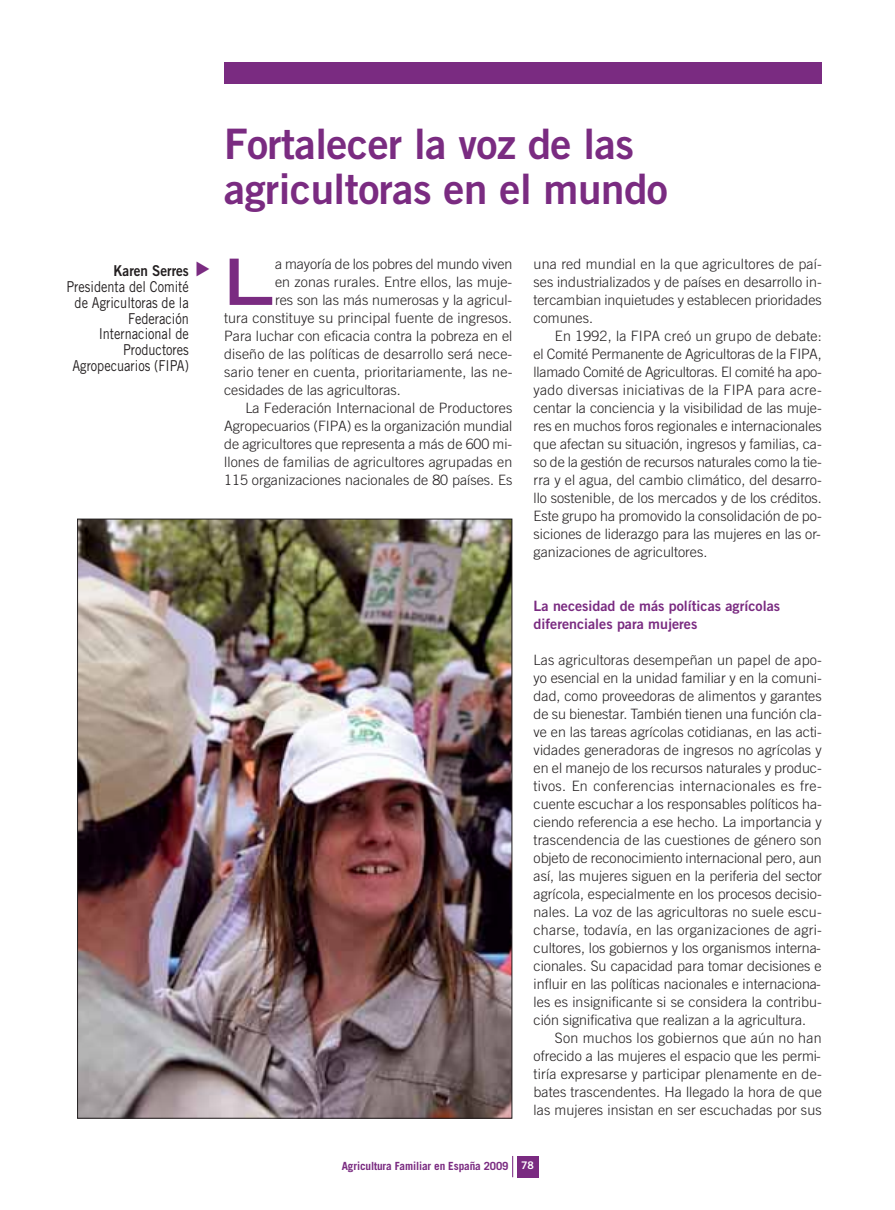
<style>
.page{position:relative;width:895px;height:1210px;background:#fff}
.page>*{position:absolute;margin:0;border:0;box-sizing:border-box;transform-origin:0 0}
.t1{font:700 expanded 63.6px "Trade Gothic LH";color:#7a2b81}
.t2{font:42px/45px "Trade Gothic Bold Two";letter-spacing:-.01em;color:#7a2b81}
.t3{font:15px/15.8px "Trade Gothic";color:#231f20;text-align:right;scale:.85 1}
.t4{font:15px "Trade Gothic Bold Two";color:#231f20;scale:.9 1}
.t5{font:300 14.25px/18px "Trade Gothic";color:#231f20;text-align:justify}
.t6{font:14.25px/18px "Trade Gothic Bold Two";color:#7a2b81}
.t7{font:700 11.25px "Trade Gothic";letter-spacing:-.01em;color:#7a2b81}
.s1{font-family:"Trade Gothic Bold Two";font-weight:400;font-size:10.5px;color:#fff}
</style>
<div class="page">
<div style="left:517px;top:1155px;width:21px;height:22px;background:#7a2b81"></div>
<svg style="left:512px;top:1156px;width:1px;height:21px"></svg>
<img style="left:79px;top:521px;width:431px;height:595px">
<div style="left:224px;top:63px;width:597px;height:21px;background:#7a2b81"></div>
<p class="t4" style="left:114px;top:265px;width:85px">Karen Serres</p>
<p class="t3" style="left:66px;top:280px;width:145px">Presidenta del Comité de Agricultoras de la<br>Federación<br>Internacional de<br>Productores<br>Agropecuarios (FIPA)</p>
<h2 class="t2" style="left:224px;top:126px;width:445px">Fortalecer la voz de las agricultoras en el mundo</h2>
<h1 class="t1" style="left:224px;top:258px;width:51px">L</h1>
<p class="t5" style="left:275px;top:256px;width:239px">a mayoría de los pobres del mundo viven</p>
<p class="t5" style="left:275px;top:274px;width:239px">en zonas rurales. Entre ellos, las muje-</p>
<p class="t5" style="left:275px;top:292px;width:239px">res son las más numerosas y la agricul-</p>
<p class="t5" style="left:224px;top:310px;width:289px">tura constituye su principal fuente de ingresos.</p>
<p class="t5" style="left:224px;top:328px;width:290px">Para luchar con eficacia contra la pobreza en el</p>
<p class="t5" style="left:224px;top:346px;width:290px">diseño de las políticas de desarrollo será nece-</p>
<p class="t5" style="left:224px;top:364px;width:290px">sario tener en cuenta, prioritariamente, las ne-</p>
<p class="t5" style="left:224px;top:382px;width:178px">cesidades de las agricultoras.</p>
<p class="t5" style="left:245px;top:400px;width:268px">La Federación Internacional de Productores</p>
<p class="t5" style="left:224px;top:418px;width:290px">Agropecuarios (FIPA) es la organización mundial</p>
<p class="t5" style="left:224px;top:436px;width:290px">de agricultores que representa a más de 600 mi-</p>
<p class="t5" style="left:224px;top:454px;width:290px">llones de familias de agricultores agrupadas en</p>
<p class="t5" style="left:224px;top:472px;width:290px">115 organizaciones nacionales de 80 países. Es</p>
<p class="t5" style="left:533px;top:256px;width:290px">una red mundial en la que agricultores de paí&shy;ses industrializados y de países en desarrollo in&shy;tercambian inquietudes y establecen prioridades comunes.</p>
<p class="t5" style="left:533px;top:328px;width:290px;text-indent:21px">En 1992, la FIPA creó un grupo de debate: el Comité Permanente de Agricultoras de la FIPA, llamado Comité de Agricultoras. El comité ha apo&shy;yado diversas iniciativas de la FIPA para acre&shy;centar la conciencia y la visibilidad de las muje&shy;res en muchos foros regionales e internacionales que afectan su situación, ingresos y familias, ca&shy;so de la gestión de recursos naturales como la tie&shy;rra y el agua, del cambio climático, del desarro&shy;llo sostenible, de los mercados y de los créditos.<br>Este grupo ha promovido la consolidación de po&shy;siciones de liderazgo para las mujeres en las or&shy;ganizaciones de agricultores.</p>
<p class="t6" style="left:533px;top:598px;width:248px">La necesidad de más políticas agrícolas diferenciales para mujeres</p>
<p class="t5" style="left:533px;top:652px;width:290px">Las agricultoras desempeñan un papel de apo&shy;yo esencial en la unidad familiar y en la comuni&shy;dad, como proveedoras de alimentos y garantes de su bienestar. También tienen una función cla&shy;ve en las tareas agrícolas cotidianas, en las acti&shy;vidades generadoras de ingresos no agrícolas y en el manejo de los recursos naturales y produc&shy;tivos. En conferencias internacionales es fre&shy;cuente escuchar a los responsables políticos ha&shy;ciendo referencia a ese hecho. La importancia y trascendencia de las cuestiones de género son objeto de reconocimiento internacional pero, aun así, las mujeres siguen en la periferia del sector agrícola, especialmente en los procesos decisio&shy;nales. La voz de las agricultoras no suele escu&shy;charse, todavía, en las organizaciones de agri&shy;cultores, los gobiernos y los organismos interna&shy;cionales. Su capacidad para tomar decisiones e influir en las políticas nacionales e internaciona&shy;les es insignificante si se considera la contribu&shy;ción significativa que realizan a la agricultura.</p>
<p class="t5" style="left:533px;top:1030px;width:290px;text-indent:21px">Son muchos los gobiernos que aún no han ofrecido a las mujeres el espacio que les permi&shy;tiría expresarse y participar plenamente en de&shy;bates trascendentes. Ha llegado la hora de que las mujeres insistan en ser escuchadas por sus</p>
<p class="t7" style="left:342px;top:1161px;width:194px">Agricultura Familiar en España 2009 <span class="s1">78</span></p>
</div>
